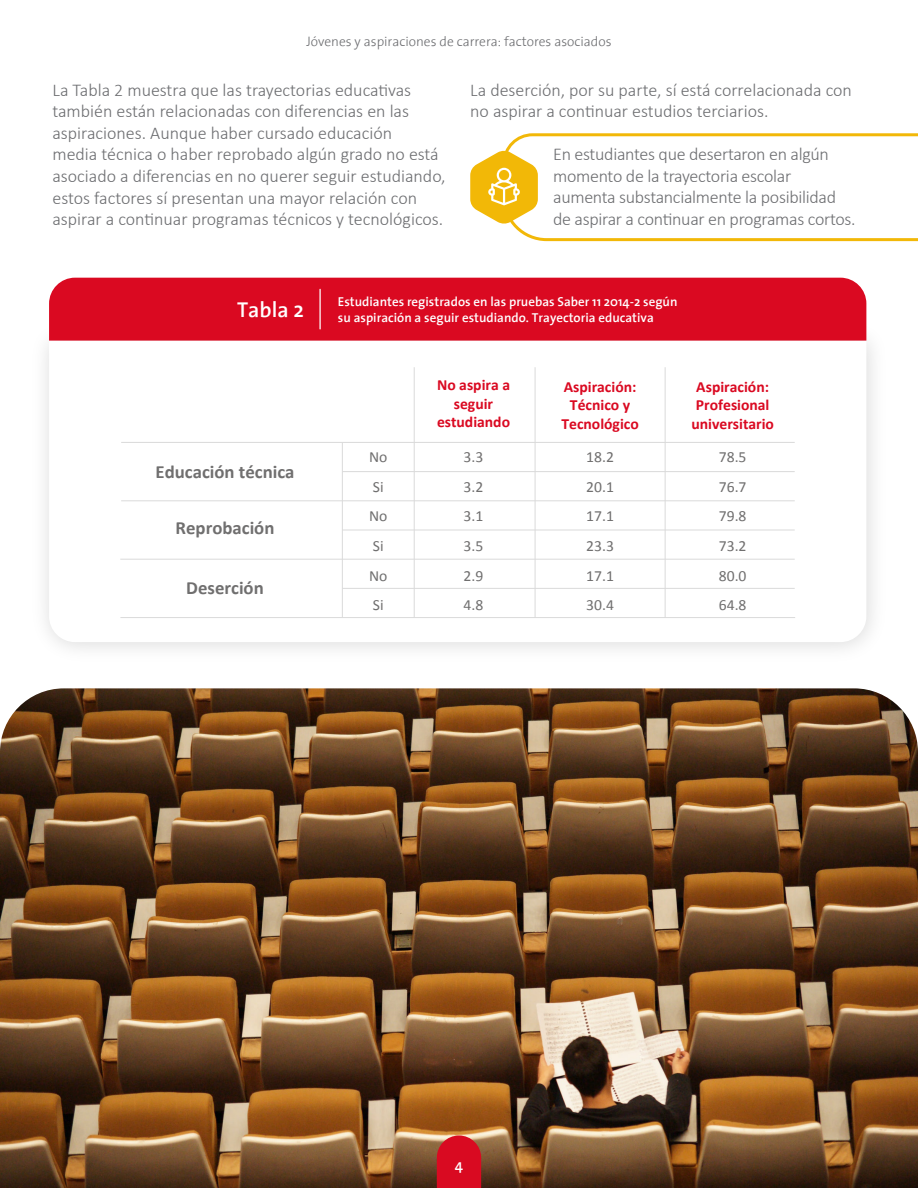
<style>
.page{position:relative;width:918px;height:1188px;background:#fff}
.page>*{position:absolute;margin:0;border:0;box-sizing:border-box;transform-origin:0 0}
.t1{font:600 21.75px "The Sans";color:#fff}
.t2{font:700 18.6px "Calibri";color:#706f6f}
.Estilo_de_párrafo_1{font:300 18px/21.6px "Calibri";color:#6c6d70}
.t3{font:700 15.45px/18.6px "Calibri";color:#da0921;text-align:center}
.t4{font:15.45px "Calibri";color:#706f6f}
.t5{font:600 15px "The Sans";color:#fff}
.t6{font:300 13.5px "The Sans";color:#6c6d70}
.t7{font:600 13.05px "The Sans";color:#fff}
</style>
<div class="page">
<svg style="left:49px;top:367px;width:817px;height:275px"></svg>
<div style="left:49px;top:278px;width:817px;height:63px;background:#da0921"></div>
<hr style="left:535px;top:367px;width:1px;height:251px;background:#dadada">
<hr style="left:665px;top:367px;width:1px;height:251px;background:#dadada">
<hr style="left:342px;top:442px;width:1px;height:176px;background:#dadada">
<hr style="left:414px;top:367px;width:1px;height:251px;background:#dadada">
<hr style="left:342px;top:588px;width:453px;height:1px;background:#dadada">
<hr style="left:120px;top:559px;width:675px;height:1px;background:#dadada">
<hr style="left:342px;top:530px;width:453px;height:1px;background:#dadada">
<hr style="left:121px;top:500px;width:674px;height:1px;background:#dadada">
<hr style="left:342px;top:471px;width:453px;height:1px;background:#dadada">
<hr style="left:121px;top:442px;width:674px;height:1px;background:#dadada">
<hr style="left:120px;top:617px;width:675px;height:1px;background:#dadada">
<hr style="left:319px;top:289px;width:2px;height:40px;background:#fff">
<svg style="left:505px;top:133px;width:413px;height:109px"></svg>
<svg style="left:470px;top:150px;width:68px;height:74px"></svg>
<img style="left:0;top:688px;width:918px;height:500px">
<svg style="left:437px;top:1136px;width:44px;height:52px;background:#d71729"></svg>
<p class="t6" style="left:306px;top:31px;width:307px">Jóvenes y aspiraciones de carrera: factores asociados</p>
<p class="Estilo_de_párrafo_1" style="left:52px;top:79px;width:395px">La Tabla 2 muestra que las trayectorias educativas también están relacionadas con diferencias en las aspiraciones. Aunque haber cursado educación<br>media técnica o haber reprobado algún grado no está asociado a diferencias en no querer seguir estudiando, estos factores sí presentan una mayor relación con aspirar a continuar programas técnicos y tecnológicos.</p>
<p class="Estilo_de_párrafo_1" style="left:470px;top:79px;width:383px">La deserción, por su parte, sí está correlacionada con no aspirar a continuar estudios terciarios.</p>
<p class="Estilo_de_párrafo_1" style="left:553px;top:143px;width:304px">En estudiantes que desertaron en algún momento de la trayectoria escolar aumenta substancialmente la posibilidad de aspirar a continuar en programas cortos.</p>
<p class="t1" style="left:237px;top:291px;width:68px">Tabla 2</p>
<p class="t2" style="left:156px;top:458px;width:140px">Educación técnica</p>
<p class="t2" style="left:176px;top:515px;width:100px">Reprobación</p>
<p class="t2" style="left:186px;top:575px;width:79px">Deserción</p>
<p class="t7" style="left:338px;top:291px;width:341px">Estudiantes registrados en las pruebas Saber 11 2014-2 según</p>
<p class="t7" style="left:338px;top:306px;width:317px">su aspiración a seguir estudiando. Trayectoria educativa</p>
<p class="t3" style="left:437px;top:375px;width:75px">No aspira a seguir estudiando</p>
<p class="t3" style="left:561px;top:377px;width:79px">Aspiración:<br>Técnico y<br>Tecnológico</p>
<p class="t3" style="left:691px;top:377px;width:84px">Aspiración:<br>Profesional universitario</p>
<p class="t4" style="left:369px;top:447px;width:20px">No</p>
<p class="t4" style="left:464px;top:447px;width:21px">3.3</p>
<p class="t4" style="left:586px;top:447px;width:29px">18.2</p>
<p class="t4" style="left:719px;top:447px;width:29px">78.5</p>
<p class="t4" style="left:373px;top:477px;width:12px">Si</p>
<p class="t4" style="left:464px;top:477px;width:21px">3.2</p>
<p class="t4" style="left:586px;top:477px;width:29px">20.1</p>
<p class="t4" style="left:719px;top:477px;width:29px">76.7</p>
<p class="t4" style="left:369px;top:507px;width:20px">No</p>
<p class="t4" style="left:464px;top:507px;width:21px">3.1</p>
<p class="t4" style="left:586px;top:507px;width:29px">17.1</p>
<p class="t4" style="left:719px;top:507px;width:29px">79.8</p>
<p class="t4" style="left:373px;top:536px;width:12px">Si</p>
<p class="t4" style="left:464px;top:536px;width:21px">3.5</p>
<p class="t4" style="left:586px;top:536px;width:29px">23.3</p>
<p class="t4" style="left:719px;top:536px;width:29px">73.2</p>
<p class="t4" style="left:369px;top:566px;width:20px">No</p>
<p class="t4" style="left:464px;top:566px;width:21px">2.9</p>
<p class="t4" style="left:586px;top:566px;width:29px">17.1</p>
<p class="t4" style="left:719px;top:566px;width:29px">80.0</p>
<p class="t4" style="left:373px;top:595px;width:12px">Si</p>
<p class="t4" style="left:464px;top:595px;width:21px">4.8</p>
<p class="t4" style="left:586px;top:595px;width:29px">30.4</p>
<p class="t4" style="left:719px;top:595px;width:29px">64.8</p>
<p class="t5" style="left:455px;top:1152px;width:10px">4</p>
</div>
